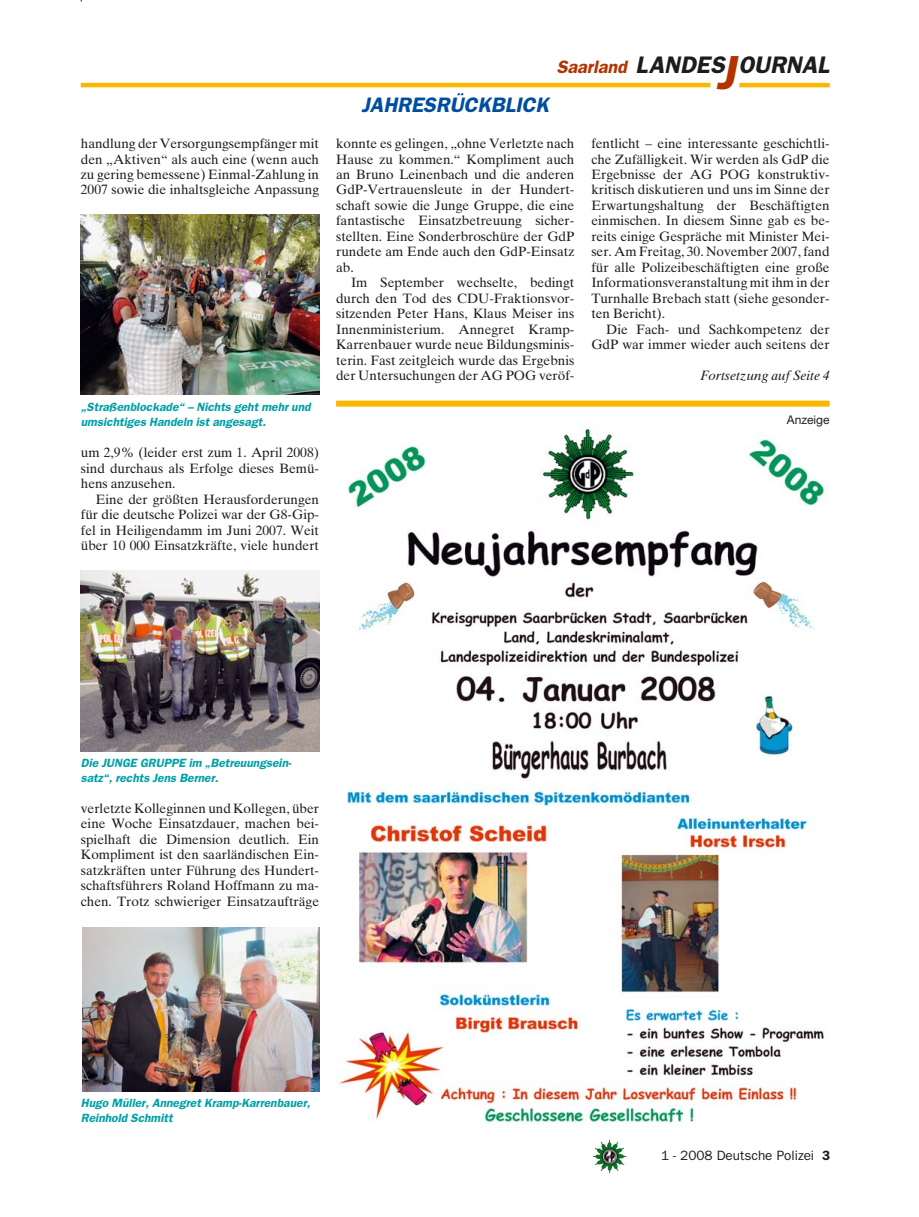
<style>
.page{position:relative;width:919px;height:1217px;background:#fff}
.page>*{position:absolute;margin:0;border:0;box-sizing:border-box;transform-origin:0 0}
.t1{font:italic 600 24px "Franklin Gothic";color:#1b1c20}
.t2{font:italic 600 21px "Franklin Gothic";color:#004d9f}
.t3{font:italic 600 18px "Franklin Gothic";color:#b43200}
.t4{font:13.5px/15.5px "Times Ten";color:#1b1c20;text-align:justify}
.t5{font:13.5px "Franklin Gothic";color:#1b1c20}
.t6{font:italic 13.5px "Times Ten";color:#1b1c20}
.t7{font:italic 600 12px/15.5px "Franklin Gothic";color:#00a0a7}
.t8{font:12px "Helvetica Neue";color:#1b1c20}
.s1{font-size:48px;color:#b43200}
.s2{font-weight:600}
</style>
<div class="page">
<img style="left:594px;top:1141px;width:32px;height:32px">
<hr style="left:81px;top:83px;width:629px;height:4px;background:#f9b700">
<hr style="left:739px;top:83px;width:90px;height:4px;background:#f9b700">
<img style="left:336px;top:427px;width:489px;height:701px">
<div style="left:336px;top:400px;width:493px;height:6px;background:#f9b700"></div>
<img style="left:81px;top:215px;width:238px;height:179px">
<img style="left:81px;top:570px;width:238px;height:181px">
<img style="left:82px;top:927px;width:237px;height:163px">
<p class="t4" style="left:81px;top:137px;width:240px">handlung der Versorgungsempfänger mit den „Aktiven“ als auch eine (wenn auch zu gering bemessene) Einmal-Zahlung in 2007 sowie die inhaltsgleiche Anpassung</p>
<p class="t7" style="left:81px;top:400px;width:233px">„Straßenblockade“ – Nichts geht mehr und umsichtiges Handeln ist angesagt.</p>
<p class="t4" style="left:81px;top:446px;width:240px">um 2,9% (leider erst zum 1. April 2008) sind durchaus als Erfolge dieses Bemü&shy;hens anzusehen.</p>
<p class="t4" style="left:81px;top:492px;width:240px;text-indent:15px">Eine der größten Herausforderungen für die deutsche Polizei war der G8-Gip&shy;fel in Heiligendamm im Juni 2007. Weit über 10 000 Einsatzkräfte, viele hundert</p>
<h1 class="t1" style="left:635px;top:56px;width:110px">LANDES<span class="s1">J</span></h1>
<h3 class="t3" style="left:556px;top:60px;width:75px">Saarland</h3>
<h1 class="t1" style="left:738px;top:56px;width:92px">OURNAL</h1>
<h2 class="t2" style="left:361px;top:97px;width:189px">JAHRESRÜCKBLICK</h2>
<p class="t4" style="left:336px;top:137px;width:240px">konnte es gelingen, „ohne Verletzte nach Hause zu kommen.“ Kompliment auch an Bruno Leinenbach und die anderen GdP-Vertrauensleute in der Hundert&shy;schaft sowie die Junge Gruppe, die eine fantastische Einsatzbetreuung sicher&shy;stellten. Eine Sonderbroschüre der GdP rundete am Ende auch den GdP-Einsatz ab.</p>
<p class="t4" style="left:336px;top:276px;width:240px;text-indent:15px">Im September wechselte, bedingt durch den Tod des CDU-Fraktionsvor&shy;sitzenden Peter Hans, Klaus Meiser ins Innenministerium. Annegret Kramp-Karrenbauer wurde neue Bildungsminis - terin. Fast zeitgleich wurde das Ergebnis der Untersuchungen der AG POG veröf-</p>
<p class="t4" style="left:591px;top:137px;width:240px">fentlicht – eine interessante geschichtli&shy;che Zufälligkeit. Wir werden als GdP die Ergebnisse der AG POG konstruktiv&shy;kritisch diskutieren und uns im Sinne der Erwartungshaltung der Beschäftigten einmischen. In diesem Sinne gab es be&shy;reits einige Gespräche mit Minister Mei&shy;ser. Am Freitag, 30. November 2007, fand für alle Polizeibeschäftigten eine große Informationsveranstaltung mit ihm in der Turnhalle Brebach statt (siehe gesonder&shy;ten Bericht).</p>
<p class="t4" style="left:591px;top:322px;width:240px;text-align:right">Die Fach- und Sachkompetenz der<br>GdP war immer wieder auch seitens der</p>
<p class="t6" style="left:700px;top:370px;width:131px">Fortsetzung auf Seite 4</p>
<p class="t8" style="left:786px;top:415px;width:44px">Anzeige</p>
<p class="t7" style="left:81px;top:755px;width:214px">Die JUNGE GRUPPE im „Betreuungsein&shy;satz“, rechts Jens Berner.</p>
<p class="t4" style="left:81px;top:801px;width:240px">verletzte Kolleginnen und Kollegen, über eine Woche Einsatzdauer, machen bei&shy;spielhaft die Dimension deutlich. Ein Kompliment ist den saarländischen Ein&shy;satzkräften unter Führung des Hundert&shy;schaftsführers Roland Hoffmann zu ma&shy;chen. Trotz schwieriger Einsatzaufträge</p>
<p class="t7" style="left:81px;top:1095px;width:233px">Hugo Müller, Annegret Kramp-Karrenbauer,<br>Reinhold Schmitt</p>
<p class="t5" style="left:661px;top:1150px;width:171px">1 - 2008 Deutsche Polizei <span class="s2">3</span></p>
</div>
